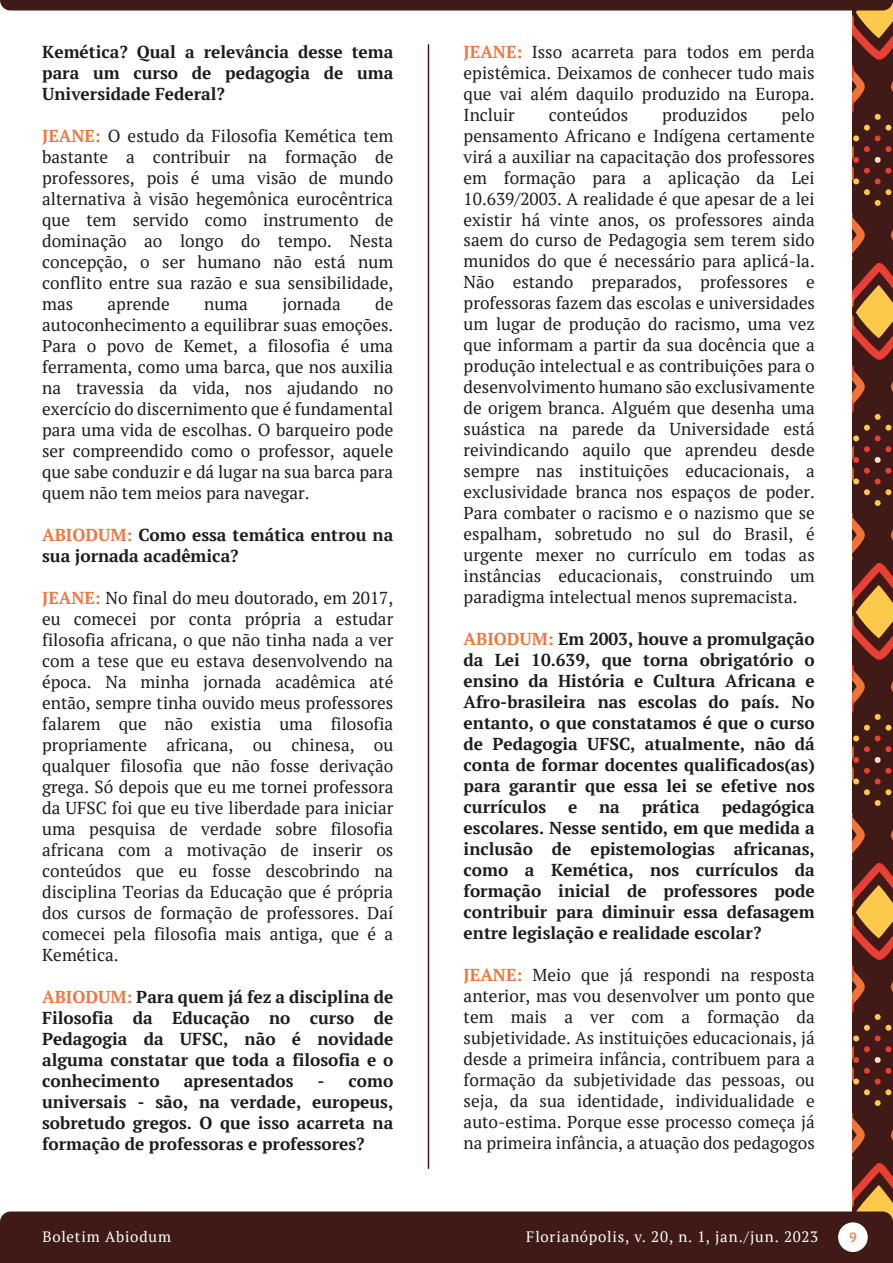
<style>
.page{position:relative;width:893px;height:1263px;background:#fff}
.page>*{position:absolute;margin:0;border:0;box-sizing:border-box;transform-origin:0 0}
.t1{font:17.25px/21px "PT Serif";color:#1d1d1b;text-align:justify}
.t2{font:700 17.25px/21px "PT Serif";color:#1d1d1b;text-align:justify}
.t3{font:15px "PT Serif";letter-spacing:.055em;color:#fff}
.t4{font:13.05px "Aller";color:#ee763e}
.s1{font-weight:700;color:#ee763e}
.s2{color:#ee763e}
</style>
<div class="page">
<hr style="left:428px;top:45px;width:1px;height:1123px;background:#3f1a16">
<svg style="left:852px;top:11px;width:41px;height:1200px;background:#6d3621"></svg>
<div style="left:0;top:1211px;width:893px;height:52px;background:#3f1a16"></div>
<div style="left:838px;top:1222px;width:30px;height:30px;background:#fff;border-radius:50%"></div>
<svg style="left:0;top:0;width:893px;height:11px;background:#482520"></svg>
<p class="t2" style="left:42px;top:41px;width:353px">Kemética? Qual a relevância desse tema para um curso de pedagogia de uma Universidade Federal?</p>
<p class="t1" style="left:42px;top:125px;width:353px"><span class="s1">JEANE:</span> O estudo da Filosofia Kemética tem bastante a contribuir na formação de professores, pois é uma visão de mundo alternativa à visão hegemônica eurocêntrica que tem servido como instrumento de dominação ao longo do tempo. Nesta concepção, o ser humano não está num conflito entre sua razão e sua sensibilidade, mas</p>
<p class="t1" style="left:42px;top:293px;width:353px;text-indent:333px">de autoconhecimento a equilibrar suas emoções.<br>Para o povo de Kemet, a filosofia é uma ferramenta, como uma barca, que nos auxilia na travessia da vida, nos ajudando no exercício do discernimento que é fundamental para uma vida de escolhas. O barqueiro pode ser compreendido como o professor, aquele que sabe conduzir e dá lugar na sua barca para quem não tem meios para navegar.</p>
<p class="t2" style="left:42px;top:524px;width:353px"><span class="s2">ABIODUM:</span> Como essa temática entrou na sua jornada acadêmica?</p>
<p class="t1" style="left:42px;top:587px;width:353px"><span class="s1">JEANE:</span> No final do meu doutorado, em 2017, eu comecei por conta própria a estudar filosofia africana, o que não tinha nada a ver com a tese que eu estava desenvolvendo na época. Na minha jornada acadêmica até então, sempre tinha ouvido meus professores falarem que não existia uma filosofia propriamente africana, ou chinesa, ou qualquer filosofia que não fosse derivação grega. Só depois que eu me tornei professora da UFSC foi que eu tive liberdade para iniciar uma pesquisa de verdade sobre filosofia africana com a motivação de inserir os conteúdos que eu fosse descobrindo na disciplina Teorias da Educação que é própria dos cursos de formação de professores. Daí comecei pela filosofia mais antiga, que é a Kemética.</p>
<p class="t2" style="left:42px;top:986px;width:353px"><span class="s2">ABIODUM:</span> Para quem já fez a disciplina de Filosofia da Educação no curso de Pedagogia da UFSC, não é novidade alguma constatar que toda a filosofia e o conhecimento</p>
<p class="t1" style="left:108px;top:293px;width:64px">aprende</p>
<p class="t1" style="left:204px;top:293px;width:45px">numa</p>
<p class="t1" style="left:282px;top:293px;width:60px">jornada</p>
<p class="t2" style="left:184px;top:1070px;width:111px">apresentados</p>
<p class="t2" style="left:42px;top:1070px;width:353px;text-indent:275px">- como universais - são, na verdade, europeus, sobretudo gregos. O que isso acarreta na formação de professoras e professores?</p>
<p class="t1" style="left:464px;top:41px;width:353px"><span class="s1">JEANE:</span> Isso acarreta para todos em perda epistêmica. Deixamos de conhecer tudo mais que vai além daquilo produzido na Europa.<br>Incluir</p>
<p class="t1" style="left:549px;top:104px;width:81px">conteúdos</p>
<p class="t1" style="left:662px;top:104px;width:87px">produzidos</p>
<p class="t1" style="left:464px;top:104px;width:353px;text-indent:318px">pelo pensamento Africano e Indígena certamente virá a auxiliar na capacitação dos professores em formação para a aplicação da Lei 10.639/2003. A realidade é que apesar de a lei existir há vinte anos, os professores ainda saem do curso de Pedagogia sem terem sido munidos do que é necessário para aplicá-la.<br>Não estando preparados, professores e professoras fazem das escolas e universidades um lugar de produção do racismo, uma vez que informam a partir da sua docência que a produção intelectual e as contribuições para o desenvolvimento humano são exclusivamente de origem branca. Alguém que desenha uma suástica na parede da Universidade está reivindicando aquilo que aprendeu desde sempre nas instituições educacionais, a exclusividade branca nos espaços de poder.<br>Para combater o racismo e o nazismo que se espalham, sobretudo no sul do Brasil, é urgente mexer no currículo em todas as instâncias educacionais, construindo um paradigma intelectual menos supremacista.</p>
<p class="t2" style="left:464px;top:629px;width:353px"><span class="s2">ABIODUM:</span> Em 2003, houve a promulgação da Lei 10.639, que torna obrigatório o ensino da História e Cultura Africana e Afro-brasileira nas escolas do país. No entanto, o que constatamos é que o curso de Pedagogia UFSC, atualmente, não dá conta de formar docentes qualificados(as) para garantir que essa lei se efetive nos currículos</p>
<p class="t2" style="left:464px;top:796px;width:353px;text-indent:258px">pedagógica escolares. Nesse sentido, em que medida a inclusão de epistemologias africanas, como a Kemética, nos currículos da formação inicial de professores pode contribuir para diminuir essa defasagem entre legislação e realidade escolar?</p>
<p class="t1" style="left:464px;top:964px;width:353px"><span class="s1">JEANE:</span> Meio que já respondi na resposta anterior, mas vou desenvolver um ponto que tem mais a ver com a formação da subjetividade. As instituições educacionais, já desde a primeira infância, contribuem para a formação da subjetividade das pessoas, ou seja, da sua identidade, individualidade e auto-estima. Porque esse processo começa já na primeira infância, a atuação dos pedagogos</p>
<p class="t2" style="left:568px;top:796px;width:11px">e</p>
<p class="t2" style="left:599px;top:796px;width:22px">na</p>
<p class="t2" style="left:642px;top:796px;width:60px">prática</p>
<p class="t3" style="left:42px;top:1227px;width:130px">Boletim Abiodum</p>
<p class="t3" style="left:526px;top:1227px;width:293px">Florianópolis, v. 20, n. 1, jan./jun. 2023</p>
<p class="t4" style="left:849px;top:1228px;width:9px">9</p>
</div>
